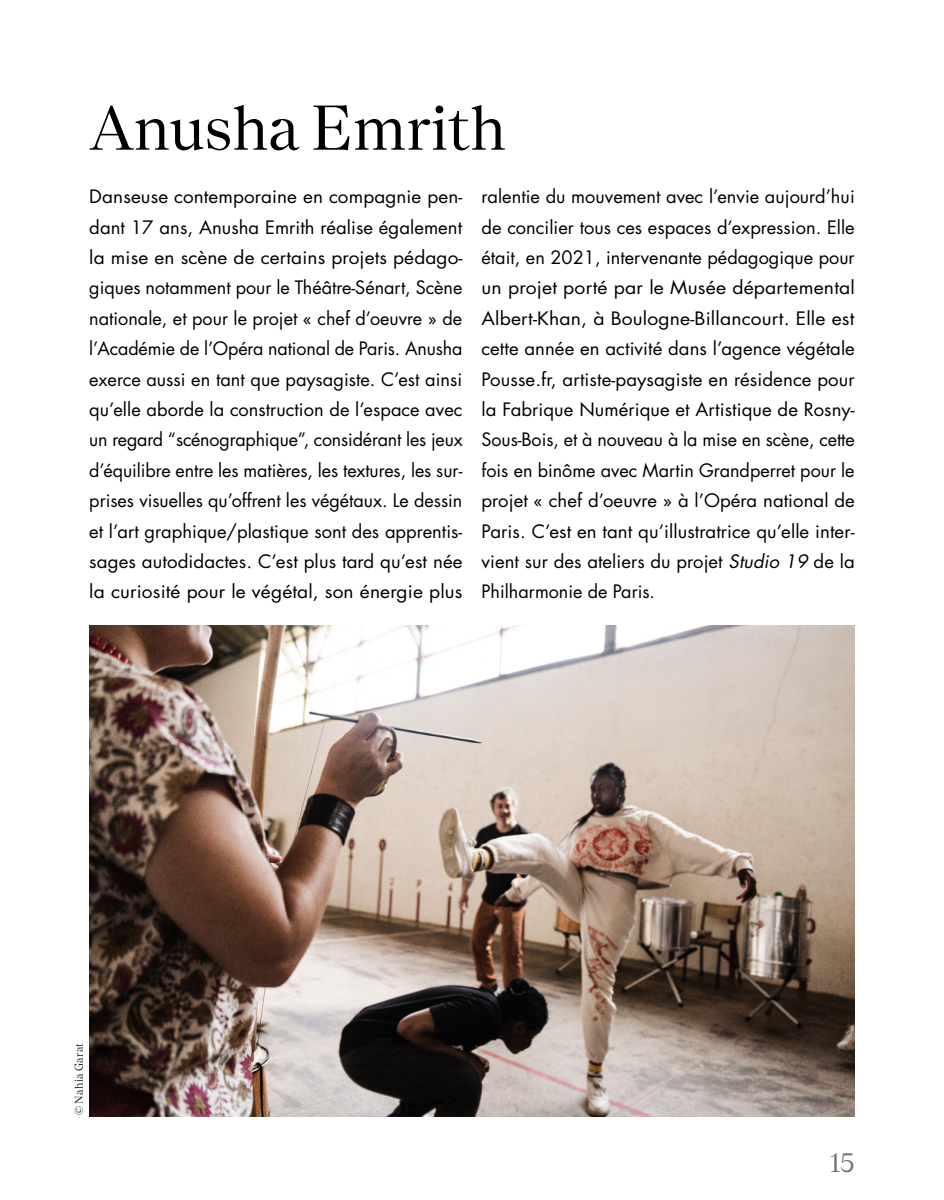
<style>
.page{position:relative;width:944px;height:1200px;background:#fff}
.page>*{position:absolute;margin:0;border:0;box-sizing:border-box;transform-origin:0 0}
._06_00_BIO_NOM{font:63px "Nantes";color:#000}
.t1{font:27px "Nantes";color:#706f6f}
._06_01_BIO_TEXTE{font:18px/30.4px "Futura LTW1 G";letter-spacing:.005em;color:#000;text-align:justify;scale:1.05 1}
._06_01_BIO_TEXTE-2{font:18px/30.4px "Futura LTW1 G";letter-spacing:.005em;color:#000;text-align:justify}
.Copyright{font:11.25px "Nantes";letter-spacing:.025em;color:#000}
.s1{font-style:italic}
</style>
<div class="page">
<img style="left:89px;top:625px;width:766px;height:491px">
<h1 class="_06_00_BIO_NOM" style="left:89px;top:83px;width:418px">Anusha Emrith</h1>
<p class="_06_01_BIO_TEXTE" style="left:89px;top:180px;width:357px">Danseuse contemporaine en compagnie pen&shy;dant 17 ans, Anusha Emrith réalise également la mise en scène de certains projets pédago&shy;giques notamment pour le Théâtre-Sénart, Scène nationale, et pour le projet « chef d’oeuvre » de l’Académie de l’Opéra national de Paris. Anusha exerce aussi en tant que paysagiste. C’est ainsi qu’elle aborde la construction de l’espace avec un regard “scénographique”, considérant les jeux d’équilibre entre les matières, les textures, les sur&shy;prises visuelles qu’offrent les végétaux. Le dessin et l’art graphique/plastique sont des apprentis&shy;sages autodidactes. C’est plus tard qu’est née la curiosité pour le végétal, son énergie plus</p>
<p class="_06_01_BIO_TEXTE-2" style="left:482px;top:180px;width:375px">ralentie du mouvement avec l’envie aujourd’hui de concilier tous ces espaces d’expression. Elle était, en 2021, intervenante pédagogique pour un projet porté par le Musée départemental Albert-Khan, à Boulogne-Billancourt. Elle est cette année en activité dans l’agence végétale Pousse.fr, artiste-paysagiste en résidence pour la Fabrique Numérique et Artistique de Rosny-Sous-Bois, et à nouveau à la mise en scène, cette fois en binôme avec Martin Grandperret pour le projet « chef d’oeuvre » à l’Opéra national de Paris. C’est en tant qu’illustratrice qu’elle inter&shy;vient sur des ateliers du projet <span class="s1">Studio 19</span> de la Philharmonie de Paris.</p>
<p class="Copyright" style="left:71px;top:1114px;width:74px;rotate:-90deg">© Nahia Garat</p>
<h2 class="t1" style="left:830px;top:1142px;width:26px">15</h2>
</div>
